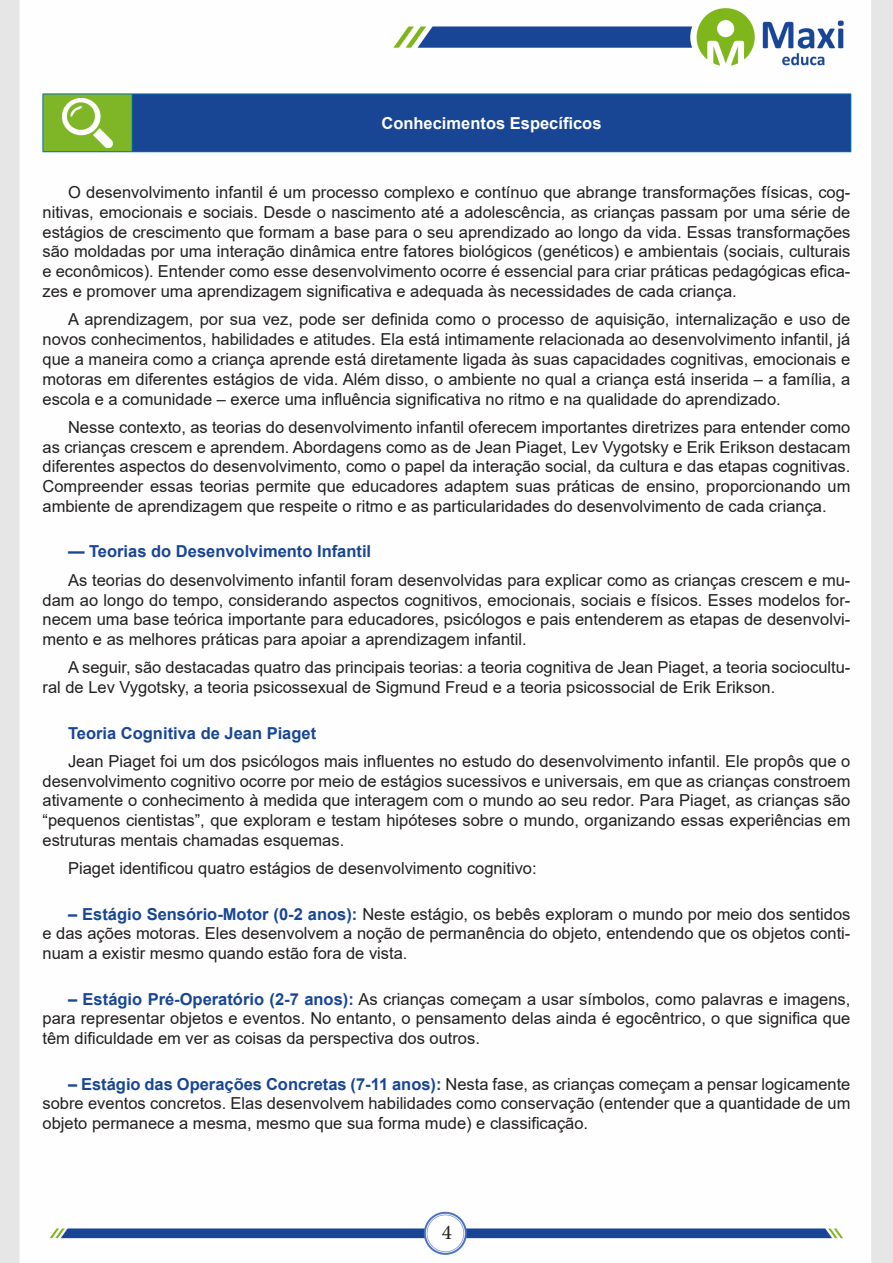
<style>
.page{position:relative;width:893px;height:1263px;background:#fff}
.page>*{position:absolute;margin:0;border:0;box-sizing:border-box;transform-origin:0 0}
.t1{font:21px "Minion Pro";color:#231f20}
.TEXTO_BASE{font:16.5px/19.8px "Arial";color:#231f20;text-align:justify}
.TOPICOS{font:700 16.5px "Arial";color:#184695}
.CENTRALIZAR{font:700 16.5px "Arial";color:#fff}
.s1{font-weight:700;color:#184695}
</style>
<div class="page">
<img style="left:0;top:0;width:893px;height:1263px">
<div style="left:43px;top:94px;width:89px;height:58px;background:#7fb628"></div>
<div style="left:132px;top:94px;width:719px;height:58px;background:#184695"></div>
<hr style="left:43px;top:94px;width:89px;height:1px;background:#036ea6">
<hr style="left:43px;top:94px;width:1px;height:57px;background:#036ea6">
<hr style="left:43px;top:151px;width:89px;height:1px;background:#036ea6">
<hr style="left:132px;top:94px;width:719px;height:1px;background:#036ea6">
<hr style="left:132px;top:94px;width:1px;height:57px;background:#036ea6">
<hr style="left:850px;top:94px;width:1px;height:57px;background:#036ea6">
<hr style="left:132px;top:151px;width:719px;height:1px;background:#036ea6">
<img style="left:62px;top:98px;width:51px;height:49px">
<p class="CENTRALIZAR" style="left:381px;top:111px;width:222px">Conhecimentos Específicos</p>
<p class="TEXTO_BASE" style="left:43px;top:182px;width:809px;text-indent:26px">O desenvolvimento infantil é um processo complexo e contínuo que abrange transformações físicas, cog&shy;nitivas, emocionais e sociais. Desde o nascimento até a adolescência, as crianças passam por uma série de estágios de crescimento que formam a base para o seu aprendizado ao longo da vida. Essas transformações são moldadas por uma interação dinâmica entre fatores biológicos (genéticos) e ambientais (sociais, culturais e econômicos). Entender como esse desenvolvimento ocorre é essencial para criar práticas pedagógicas efica&shy;zes e promover uma aprendizagem significativa e adequada às necessidades de cada criança.</p>
<p class="TEXTO_BASE" style="left:43px;top:310px;width:809px;text-indent:26px">A aprendizagem, por sua vez, pode ser definida como o processo de aquisição, internalização e uso de novos conhecimentos, habilidades e atitudes. Ela está intimamente relacionada ao desenvolvimento infantil, já que a maneira como a criança aprende está diretamente ligada às suas capacidades cognitivas, emocionais e motoras em diferentes estágios de vida. Além disso, o ambiente no qual a criança está inserida – a família, a escola e a comunidade – exerce uma influência significativa no ritmo e na qualidade do aprendizado.</p>
<p class="TEXTO_BASE" style="left:43px;top:417px;width:809px;text-indent:26px">Nesse contexto, as teorias do desenvolvimento infantil oferecem importantes diretrizes para entender como as crianças crescem e aprendem. Abordagens como as de Jean Piaget, Lev Vygotsky e Erik Erikson destacam diferentes aspectos do desenvolvimento, como o papel da interação social, da cultura e das etapas cognitivas.<br>Compreender essas teorias permite que educadores adaptem suas práticas de ensino, proporcionando um ambiente de aprendizagem que respeite o ritmo e as particularidades do desenvolvimento de cada criança.</p>
<p class="TOPICOS" style="left:68px;top:540px;width:305px">— Teorias do Desenvolvimento Infantil</p>
<p class="TEXTO_BASE" style="left:43px;top:570px;width:809px;text-indent:26px">As teorias do desenvolvimento infantil foram desenvolvidas para explicar como as crianças crescem e mu&shy;dam ao longo do tempo, considerando aspectos cognitivos, emocionais, sociais e físicos. Esses modelos for&shy;necem uma base teórica importante para educadores, psicólogos e pais entenderem as etapas de desenvolvi&shy;mento e as melhores práticas para apoiar a aprendizagem infantil.</p>
<p class="TEXTO_BASE" style="left:43px;top:658px;width:809px;text-indent:26px">A seguir, são destacadas quatro das principais teorias: a teoria cognitiva de Jean Piaget, a teoria sociocultu&shy;ral de Lev Vygotsky, a teoria psicossexual de Sigmund Freud e a teoria psicossocial de Erik Erikson.</p>
<p class="TOPICOS" style="left:68px;top:721px;width:250px">Teoria Cognitiva de Jean Piaget</p>
<p class="TEXTO_BASE" style="left:43px;top:751px;width:809px;text-indent:26px">Jean Piaget foi um dos psicólogos mais influentes no estudo do desenvolvimento infantil. Ele propôs que o desenvolvimento cognitivo ocorre por meio de estágios sucessivos e universais, em que as crianças constroem ativamente o conhecimento à medida que interagem com o mundo ao seu redor. Para Piaget, as crianças são “pequenos cientistas”, que exploram e testam hipóteses sobre o mundo, organizando essas experiências em estruturas mentais chamadas esquemas.</p>
<p class="TEXTO_BASE" style="left:68px;top:858px;width:470px">Piaget identificou quatro estágios de desenvolvimento cognitivo:</p>
<p class="TEXTO_BASE" style="left:43px;top:904px;width:809px;text-indent:26px"><span class="s1">– Estágio Sensório-Motor (0-2 anos):</span> Neste estágio, os bebês exploram o mundo por meio dos sentidos e das ações motoras. Eles desenvolvem a noção de permanência do objeto, entendendo que os objetos conti&shy;nuam a existir mesmo quando estão fora de vista.</p>
<p class="TEXTO_BASE" style="left:43px;top:989px;width:809px;text-indent:26px"><span class="s1">– Estágio Pré-Operatório (2-7 anos):</span> As crianças começam a usar símbolos, como palavras e imagens, para representar objetos e eventos. No entanto, o pensamento delas ainda é egocêntrico, o que significa que têm dificuldade em ver as coisas da perspectiva dos outros.</p>
<p class="TEXTO_BASE" style="left:43px;top:1074px;width:809px;text-indent:26px"><span class="s1">– Estágio das Operações Concretas (7-11 anos):</span> Nesta fase, as crianças começam a pensar logicamente sobre eventos concretos. Elas desenvolvem habilidades como conservação (entender que a quantidade de um objeto permanece a mesma, mesmo que sua forma mude) e classificação.</p>
<p class="t1" style="left:442px;top:1218px;width:12px">4</p>
</div>
